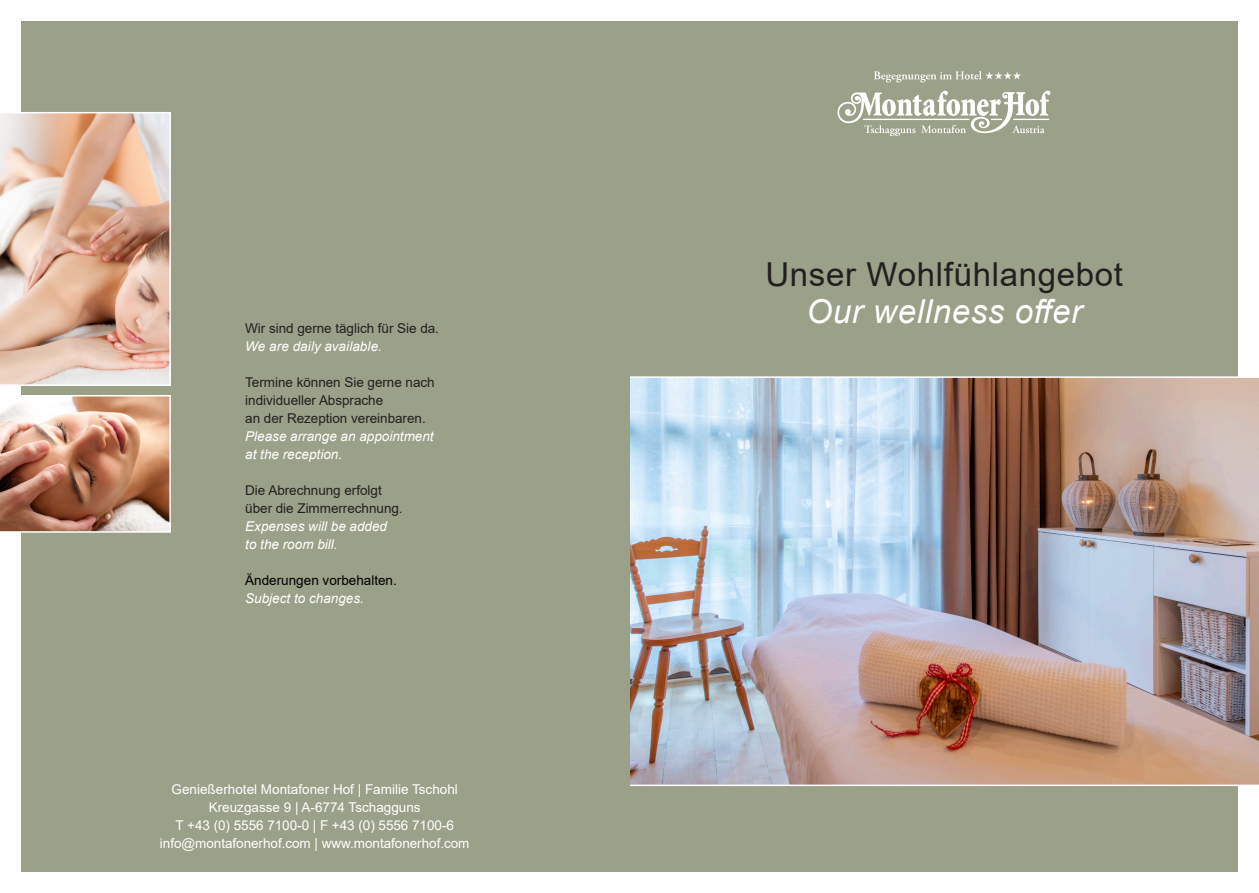
<style>
.page{position:relative;width:1259px;height:893px;background:#fff}
.page>*{position:absolute;margin:0;border:0;box-sizing:border-box;transform-origin:0 0}
.t1{font:33px "Arial";letter-spacing:.02em;color:#231f20}
.t2{font:italic 33px "Arial";letter-spacing:.02em;color:#fff}
.t3{font:13.5px "Arial";color:#fff}
.t4{font:13.5px "Arial";letter-spacing:-.005em;color:#231f20}
.t5{font:italic 13.5px "Arial";color:#fff}
.t6{font:13.5px "Arial";color:#000}
</style>
<div class="page">
<div style="left:617px;top:21px;width:620px;height:851px;background:#9ba088"></div>
<svg style="left:874px;top:71px;width:147px;height:11px"></svg>
<svg style="left:837px;top:91px;width:213px;height:45px"></svg>
<hr style="left:1013px;top:119px;width:36px;height:1px;background:#fff">
<img style="left:630px;top:376px;width:629px;height:410px">
<div style="left:21px;top:21px;width:608px;height:851px;background:#9ba088"></div>
<img style="left:0;top:112px;width:171px;height:274px">
<img style="left:0;top:395px;width:171px;height:138px">
<p class="t4" style="left:245px;top:319px;width:195px">Wir sind gerne täglich für Sie da.</p>
<p class="t5" style="left:245px;top:338px;width:138px">We are daily available.</p>
<p class="t4" style="left:245px;top:373px;width:191px">Termine können Sie gerne nach</p>
<p class="t4" style="left:245px;top:391px;width:139px">individueller Absprache</p>
<p class="t4" style="left:245px;top:409px;width:182px">an der Rezeption vereinbaren.</p>
<p class="t5" style="left:245px;top:428px;width:190px">Please arrange an appointment</p>
<p class="t5" style="left:245px;top:446px;width:98px">at the reception.</p>
<p class="t4" style="left:245px;top:481px;width:138px">Die Abrechnung erfolgt</p>
<p class="t4" style="left:245px;top:499px;width:159px">über die Zimmerrechnung.</p>
<p class="t5" style="left:245px;top:518px;width:143px">Expenses will be added</p>
<p class="t5" style="left:245px;top:536px;width:94px">to the room bill.</p>
<p class="t6" style="left:245px;top:571px;width:153px">Änderungen vorbehalten.</p>
<p class="t5" style="left:245px;top:590px;width:120px">Subject to changes.</p>
<p class="t3" style="left:172px;top:780px;width:288px">Genießerhotel Montafoner Hof | Familie Tschohl</p>
<p class="t3" style="left:209px;top:798px;width:213px">Kreuzgasse 9 | A-6774 Tschagguns</p>
<p class="t3" style="left:175px;top:816px;width:280px">T +43 (0) 5556 7100-0 | F +43 (0) 5556 7100-6</p>
<p class="t3" style="left:160px;top:834px;width:311px">info@montafonerhof.com | www.montafonerhof.com</p>
<p class="t1" style="left:765px;top:251px;width:359px">Unser Wohlfühlangebot</p>
<p class="t2" style="left:806px;top:290px;width:277px">Our wellness offer</p>
</div>
